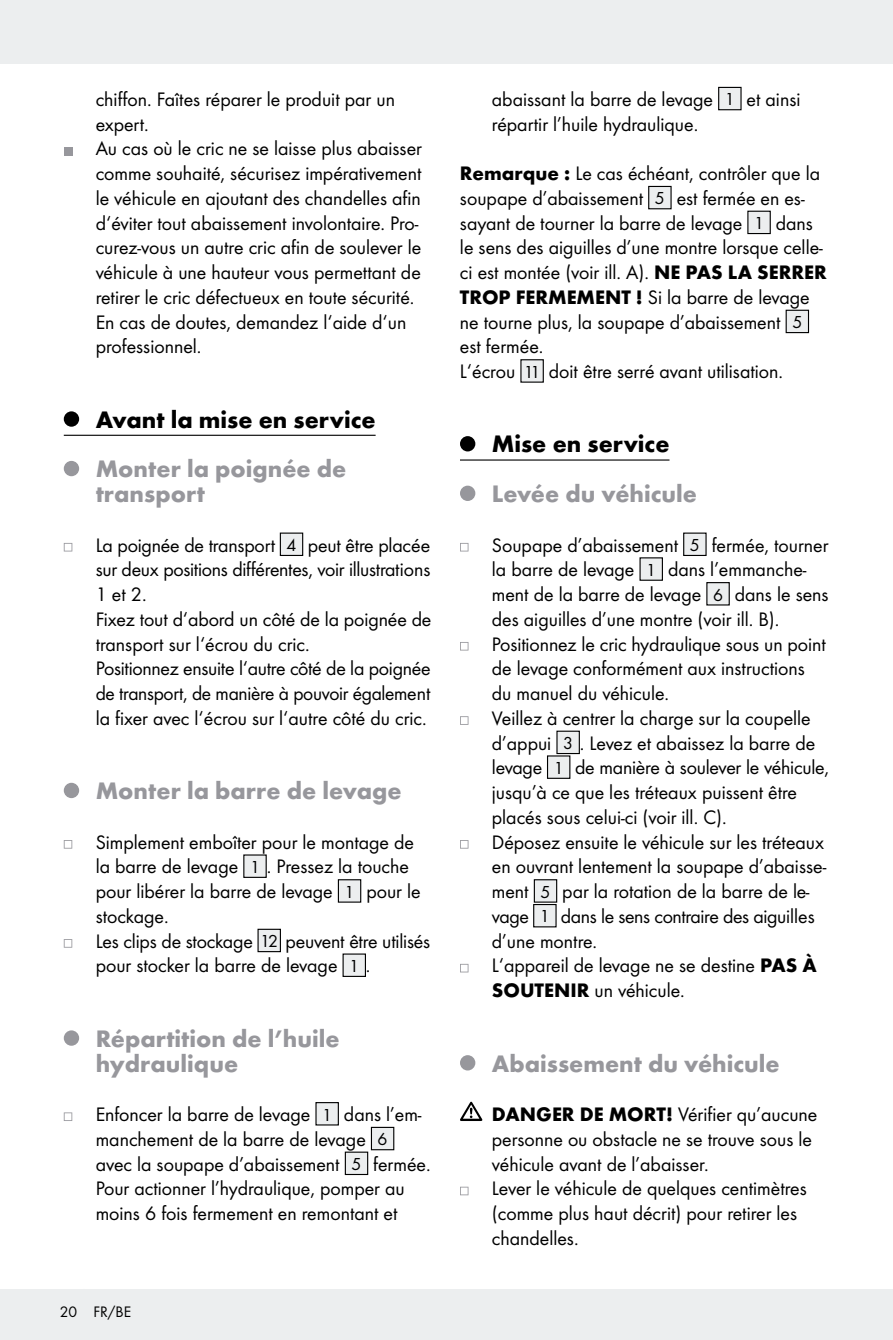
<style>
.page{position:relative;width:893px;height:1340px;background:#fff}
.page>*{position:absolute;margin:0;border:0;box-sizing:border-box;transform-origin:0 0}
.t1{font:700 24.75px/24.8px "Futura";color:#97979c}
.t2{font:700 24.75px "Futura";color:#000}
.t3{font:20.25px/24.8px "Futura Boo";color:#000}
.t4{font:15.75px "Futura Boo";color:#000}
.s1{font-size:18px}
.s2{font-family:"Futura";font-weight:700}
</style>
<div class="page">
<div style="left:0;top:0;width:893px;height:64px;background:#eceeef"></div>
<div style="left:0;top:1288px;width:893px;height:51px;background:#eceeef"></div>
<hr style="left:64px;top:435px;width:312px;height:1px;background:#000">
<div style="left:64px;top:147px;width:8px;height:8px;background:#97979c"></div>
<div style="left:64px;top:411px;width:15px;height:16px;background:#000;border-radius:50%"></div>
<div style="left:64px;top:461px;width:15px;height:15px;background:#97979c;border-radius:50%"></div>
<svg style="left:64px;top:543px;width:8px;height:8px"></svg>
<div style="left:280px;top:533px;width:23px;height:22px;background:#eceeef"></div>
<div style="left:280px;top:532px;width:23px;height:24px;border:1px solid #000"></div>
<div style="left:64px;top:782px;width:15px;height:16px;background:#97979c;border-radius:50%"></div>
<svg style="left:64px;top:840px;width:8px;height:8px"></svg>
<div style="left:244px;top:855px;width:22px;height:22px;background:#eceeef"></div>
<div style="left:338px;top:879px;width:23px;height:23px;background:#eceeef"></div>
<div style="left:338px;top:879px;width:23px;height:23px;border:1px solid #000"></div>
<svg style="left:64px;top:939px;width:8px;height:8px"></svg>
<div style="left:258px;top:929px;width:22px;height:22px;background:#eceeef"></div>
<div style="left:257px;top:928px;width:24px;height:24px;border:1px solid #000"></div>
<div style="left:343px;top:954px;width:22px;height:22px;background:#eceeef"></div>
<div style="left:343px;top:953px;width:23px;height:24px;border:1px solid #000"></div>
<div style="left:64px;top:1030px;width:15px;height:15px;background:#97979c;border-radius:50%"></div>
<svg style="left:64px;top:1112px;width:8px;height:8px"></svg>
<div style="left:316px;top:1102px;width:22px;height:22px;background:#eceeef"></div>
<div style="left:315px;top:1102px;width:24px;height:23px;border:1px solid #000"></div>
<div style="left:371px;top:1127px;width:23px;height:22px;background:#eceeef"></div>
<div style="left:371px;top:1126px;width:23px;height:24px;border:1px solid #000"></div>
<div style="left:345px;top:1152px;width:23px;height:22px;background:#eceeef"></div>
<div style="left:345px;top:1151px;width:23px;height:24px;border:1px solid #000"></div>
<hr style="left:460px;top:459px;width:209px;height:1px;background:#000">
<div style="left:719px;top:87px;width:22px;height:23px;background:#eceeef"></div>
<div style="left:718px;top:87px;width:24px;height:23px;border:1px solid #000"></div>
<div style="left:649px;top:186px;width:22px;height:23px;background:#eceeef"></div>
<div style="left:648px;top:186px;width:24px;height:23px;border:1px solid #000"></div>
<div style="left:748px;top:211px;width:22px;height:22px;background:#eceeef"></div>
<div style="left:747px;top:211px;width:24px;height:23px;border:1px solid #000"></div>
<div style="left:786px;top:310px;width:22px;height:22px;background:#eceeef"></div>
<div style="left:786px;top:310px;width:23px;height:23px;border:1px solid #000"></div>
<div style="left:521px;top:360px;width:22px;height:22px;background:#eceeef"></div>
<div style="left:520px;top:359px;width:24px;height:24px;border:1px solid #000"></div>
<div style="left:460px;top:436px;width:15px;height:15px;background:#000;border-radius:50%"></div>
<div style="left:460px;top:485px;width:15px;height:16px;background:#97979c;border-radius:50%"></div>
<svg style="left:460px;top:543px;width:8px;height:8px"></svg>
<div style="left:684px;top:533px;width:22px;height:22px;background:#eceeef"></div>
<div style="left:683px;top:532px;width:24px;height:24px;border:1px solid #000"></div>
<div style="left:640px;top:558px;width:22px;height:22px;background:#eceeef"></div>
<div style="left:639px;top:557px;width:24px;height:24px;border:1px solid #000"></div>
<div style="left:707px;top:582px;width:22px;height:23px;background:#eceeef"></div>
<div style="left:706px;top:582px;width:24px;height:23px;border:1px solid #000"></div>
<svg style="left:460px;top:642px;width:8px;height:8px"></svg>
<svg style="left:460px;top:716px;width:8px;height:8px"></svg>
<div style="left:557px;top:731px;width:22px;height:22px;background:#eceeef"></div>
<div style="left:556px;top:730px;width:24px;height:24px;border:1px solid #000"></div>
<div style="left:547px;top:756px;width:23px;height:22px;background:#eceeef"></div>
<div style="left:547px;top:755px;width:23px;height:24px;border:1px solid #000"></div>
<svg style="left:460px;top:840px;width:8px;height:8px"></svg>
<div style="left:534px;top:879px;width:23px;height:23px;background:#eceeef"></div>
<div style="left:534px;top:879px;width:23px;height:23px;border:1px solid #000"></div>
<div style="left:534px;top:904px;width:22px;height:22px;background:#eceeef"></div>
<div style="left:533px;top:904px;width:24px;height:23px;border:1px solid #000"></div>
<svg style="left:460px;top:963px;width:8px;height:9px"></svg>
<div style="left:460px;top:1055px;width:15px;height:15px;background:#97979c;border-radius:50%"></div>
<svg style="left:460px;top:1101px;width:22px;height:20px"></svg>
<svg style="left:460px;top:1186px;width:8px;height:9px"></svg>
<p class="t3" style="left:96px;top:87px;width:328px">chiffon. Faîtes réparer le produit par un expert.<br>Au cas où le cric ne se laisse plus abaisser comme souhaité, sécurisez impérativement le véhicule en ajoutant des chandelles afin d‘éviter tout abaissement involontaire. Pro&shy;curez-vous un autre cric afin de soulever le véhicule à une hauteur vous permettant de retirer le cric défectueux en toute sécurité.<br>En cas de doutes, demandez l‘aide d‘un professionnel.</p>
<p class="t2" style="left:96px;top:404px;width:281px">Avant la mise en service</p>
<p class="t1" style="left:96px;top:456px;width:252px">Monter la poignée de transport</p>
<p class="t3" style="left:96px;top:532px;width:337px">La poignée de transport <span class="s1">4</span> peut être placée sur deux positions différentes, voir illustrations 1 et 2.<br>Fixez tout d‘abord un côté de la poignée de transport sur l‘écrou du cric.<br>Positionnez ensuite l‘autre côté de la poignée de transport, de manière à pouvoir également la fixer avec l‘écrou sur l‘autre côté du cric.</p>
<p class="t1" style="left:96px;top:778px;width:307px">Monter la barre de levage</p>
<p class="t3" style="left:96px;top:829px;width:336px">Simplement emboîter pour le montage de la barre de levage <span class="s1">1</span> . Pressez la touche pour libérer la barre de levage <span class="s1">1</span> pour le stockage.<br>Les clips de stockage <span class="s1">12</span> peuvent être utilisés pour stocker la barre de levage <span class="s1">1</span> .</p>
<p class="t1" style="left:96px;top:1025px;width:245px">Répartition de l’huile hydraulique</p>
<p class="t3" style="left:96px;top:1101px;width:337px">Enfoncer la barre de levage <span class="s1">1</span> dans l’em&shy;manchement de la barre de levage <span class="s1">6<br></span>avec la soupape d’abaissement <span class="s1">5</span> fermée.<br>Pour actionner l’hydraulique, pomper au moins 6 fois fermement en remontant et</p>
<p class="t4" style="left:60px;top:1302px;width:73px">20 FR/BE</p>
<p class="t3" style="left:492px;top:87px;width:310px">abaissant la barre de levage <span class="s1">1</span> et ainsi répartir l’huile hydraulique.</p>
<p class="t3" style="left:460px;top:161px;width:368px"><span class="s2">Remarque :</span> Le cas échéant, contrôler que la soupape d’abaissement <span class="s1">5</span> est fermée en es&shy;sayant de tourner la barre de levage <span class="s1">1</span> dans le sens des aiguilles d’une montre lorsque celle&shy;ci est montée (voir ill. A). <span class="s2">NE PAS LA SERRER TROP FERMEMENT !</span> Si la barre de levage ne tourne plus, la soupape d’abaissement <span class="s1">5 </span>est fermée.<br>L‘écrou <span class="s1">11</span> doit être serré avant utilisation.</p>
<p class="t2" style="left:492px;top:429px;width:179px">Mise en service</p>
<p class="t1" style="left:492px;top:481px;width:207px">Levée du véhicule</p>
<p class="t3" style="left:492px;top:532px;width:339px">Soupape d’abaissement <span class="s1">5</span> fermée, tourner la barre de levage <span class="s1">1</span> dans l’emmanche&shy;ment de la barre de levage <span class="s1">6</span> dans le sens des aiguilles d’une montre (voir ill. B).<br>Positionnez le cric hydraulique sous un point de levage conformément aux instructions du manuel du véhicule.<br>Veillez à centrer la charge sur la coupelle d’appui <span class="s1">3</span> . Levez et abaissez la barre de levage <span class="s1">1</span> de manière à soulever le véhicule, jusqu’à ce que les tréteaux puissent être placés sous celui-ci (voir ill. C).<br>Déposez ensuite le véhicule sur les tréteaux en ouvrant lentement la soupape d’abaisse&shy;ment <span class="s1">5</span> par la rotation de la barre de le&shy;vage <span class="s1">1</span> dans le sens contraire des aiguilles d’une montre.<br>L‘appareil de levage ne se destine <span class="s2">PAS À SOUTENIR</span> un véhicule.</p>
<p class="t1" style="left:492px;top:1050px;width:289px">Abaissement du véhicule</p>
<p class="t3" style="left:492px;top:1101px;width:327px"><span class="s2">DANGER DE MORT!</span> Vérifier qu’aucune personne ou obstacle ne se trouve sous le véhicule avant de l’abaisser.<br>Lever le véhicule de quelques centimètres (comme plus haut décrit) pour retirer les chandelles.</p>
</div>
